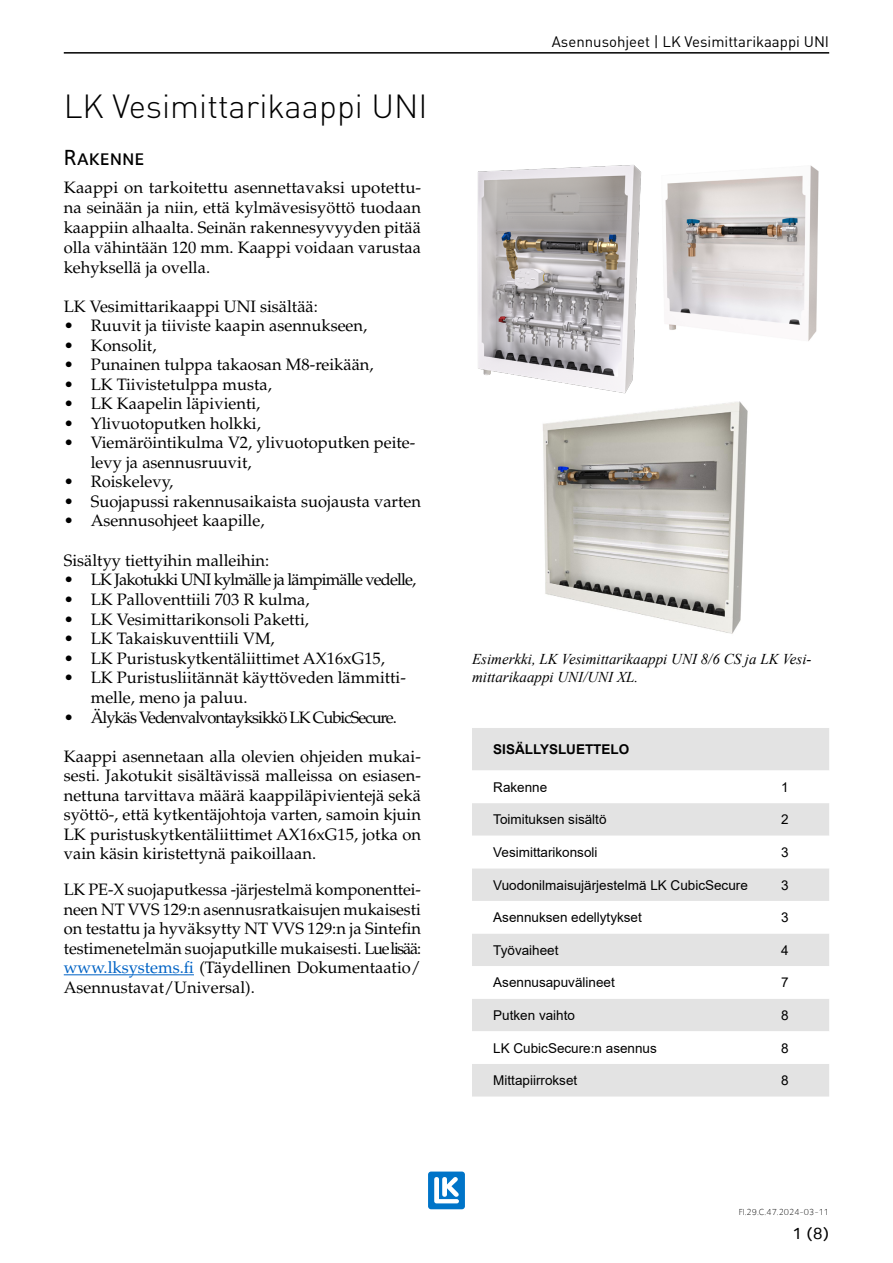
<style>
.page{position:relative;width:893px;height:1263px;background:#fff}
.page>*{position:absolute;margin:0;border:0;box-sizing:border-box;transform-origin:0 0}
.t1{font:300 33px "DIN Pro";color:#000}
.t2{font:22.5px "Foundry Sterling Medium Expert";color:#000}
.t3{font:16.5px/19.5px "Palatino LT Std";color:#000;text-align:justify}
.t4{font:16.5px "Palatino LT Std";letter-spacing:-.05em;color:#000}
.t5{font:16.5px "Palatino LT Std";letter-spacing:-.06em;color:#000}
.t6{font:500 16.5px "Foundry Sterling";color:#000}
.t7{font:italic 15px/18px "Times New Roman";color:#000}
.t8{font:15px "DIN Pro";color:#000}
.t9{font:13.5px "Arial";color:#000}
.t10{font:700 13.5px "Arial";color:#000}
.t11{font:300 9px "Foundry Sterling";color:#000}
.s1{color:#0063c5}
</style>
<div class="page">
<hr style="left:64px;top:52px;width:765px;height:2px;background:#000">
<div style="left:428px;top:1171px;width:37px;height:38px;background:#0074c8;border-radius:3px"></div>
<svg style="left:434px;top:1177px;width:25px;height:26px"></svg>
<hr style="left:64px;top:974px;width:130px;height:1px;background:#0063c5">
<img style="left:477px;top:165px;width:165px;height:229px">
<img style="left:665px;top:165px;width:154px;height:176px">
<img style="left:543px;top:401px;width:205px;height:233px">
<div style="left:472px;top:728px;width:357px;height:368px;background:#e3e3e3"></div>
<svg style="left:472px;top:770px;width:357px;height:294px"></svg>
<h1 class="t1" style="left:64px;top:81px;width:365px">LK Vesimittarikaappi UNI</h1>
<h2 class="t2" style="left:64px;top:144px;width:82px">Rakenne</h2>
<p class="t3" style="left:64px;top:178px;width:359px">Kaappi on tarkoitettu asennettavaksi upotettu&shy;na seinään ja niin, että kylmävesisyöttö tuodaan kaappiin alhaalta. Seinän rakennesyvyyden pitää olla vähintään 120 mm. Kaappi voidaan varustaa kehyksellä ja ovella.</p>
<p class="t3" style="left:64px;top:296px;width:256px">LK Vesimittarikaappi UNI sisältää:</p>
<p class="t3" style="left:64px;top:316px;width:305px">• Ruuvit ja tiiviste kaapin asennukseen,</p>
<p class="t3" style="left:64px;top:335px;width:94px">• Konsolit,</p>
<p class="t3" style="left:64px;top:355px;width:311px">• Punainen tulppa takaosan M8-reikään,</p>
<p class="t3" style="left:64px;top:375px;width:209px">• LK Tiivistetulppa musta,</p>
<p class="t3" style="left:64px;top:394px;width:198px">• LK Kaapelin läpivienti,</p>
<p class="t3" style="left:64px;top:414px;width:199px">• Ylivuotoputken holkki,</p>
<p class="t3" style="left:91px;top:433px;width:326px;text-indent:-27px">• Viemäröintikulma V2, ylivuotoputken peite&shy;levy ja asennusruuvit,</p>
<p class="t3" style="left:64px;top:472px;width:111px">• Roiskelevy,</p>
<p class="t3" style="left:64px;top:492px;width:359px">• Suojapussi rakennusaikaista suojausta varten</p>
<p class="t3" style="left:64px;top:511px;width:202px">• Asennusohjeet kaapille,</p>
<p class="t3" style="left:64px;top:551px;width:207px">Sisältyy tiettyihin malleihin:</p>
<p class="t4" style="left:64px;top:570px;width:354px">• LK Jakotukki UNI kylmälle ja lämpimälle vedelle,</p>
<p class="t3" style="left:64px;top:590px;width:247px">• LK Palloventtiili 703 R kulma,</p>
<p class="t3" style="left:64px;top:610px;width:247px">• LK Vesimittarikonsoli Paketti,</p>
<p class="t3" style="left:64px;top:629px;width:212px">• LK Takaiskuventtiili VM,</p>
<p class="t3" style="left:64px;top:649px;width:323px">• LK Puristuskytkentäliittimet AX16xG15,</p>
<p class="t3" style="left:91px;top:668px;width:317px;text-indent:-27px">• LK Puristusliitännät käyttöveden lämmitti&shy;melle, meno ja paluu.</p>
<p class="t5" style="left:64px;top:707px;width:335px">• Älykäs Vedenvalvontayksikkö LK CubicSecure.</p>
<p class="t3" style="left:64px;top:746px;width:359px">Kaappi asennetaan alla olevien ohjeiden mukai&shy;sesti. Jakotukit sisältävissä malleissa on esiasen&shy;nettuna tarvittava määrä kaappiläpivientejä sekä syöttö-, että kytkentäjohtoja varten, samoin kjuin LK puristuskytkentäliittimet AX16xG15, jotka on vain käsin kiristettynä paikoillaan.</p>
<p class="t3" style="left:64px;top:880px;width:359px">LK PE-X suojaputkessa -järjestelmä komponenttei&shy;neen NT VVS 129:n asennusratkaisujen mukaisesti on testattu ja hyväksytty NT VVS 129:n ja Sintefin testimenetelmän suojaputkille mukaisesti. Lue lisää: <span class="s1">www.lksystems.fi</span> (Täydellinen Dokumentaatio/ Asennustavat/Universal).</p>
<p class="t8" style="left:552px;top:29px;width:279px">Asennusohjeet | LK Vesimittarikaappi UNI</p>
<p class="t7" style="left:472px;top:650px;width:341px">Esimerkki, LK Vesimittarikaappi UNI 8/6 CS ja LK Vesi&shy;mittarikaappi UNI/UNI XL.</p>
<p class="t10" style="left:493px;top:740px;width:138px">SISÄLLYSLUETTELO</p>
<p class="t9" style="left:493px;top:778px;width:56px">Rakenne</p>
<p class="t9" style="left:781px;top:778px;width:9px">1</p>
<p class="t9" style="left:493px;top:810px;width:115px">Toimituksen sisältö</p>
<p class="t9" style="left:781px;top:810px;width:9px">2</p>
<p class="t9" style="left:493px;top:843px;width:106px">Vesimittarikonsoli</p>
<p class="t9" style="left:781px;top:843px;width:9px">3</p>
<p class="t9" style="left:493px;top:875px;width:256px">Vuodonilmaisujärjestelmä LK CubicSecure</p>
<p class="t9" style="left:781px;top:875px;width:9px">3</p>
<p class="t9" style="left:493px;top:908px;width:150px">Asennuksen edellytykset</p>
<p class="t9" style="left:781px;top:908px;width:9px">3</p>
<p class="t9" style="left:493px;top:941px;width:67px">Työvaiheet</p>
<p class="t9" style="left:781px;top:941px;width:9px">4</p>
<p class="t9" style="left:493px;top:973px;width:123px">Asennusapuvälineet</p>
<p class="t9" style="left:781px;top:973px;width:9px">7</p>
<p class="t9" style="left:493px;top:1006px;width:83px">Putken vaihto</p>
<p class="t9" style="left:781px;top:1006px;width:9px">8</p>
<p class="t9" style="left:493px;top:1038px;width:165px">LK CubicSecure:n asennus</p>
<p class="t9" style="left:781px;top:1038px;width:9px">8</p>
<p class="t9" style="left:493px;top:1071px;width:86px">Mittapiirrokset</p>
<p class="t9" style="left:781px;top:1071px;width:9px">8</p>
<p class="t11" style="left:739px;top:1207px;width:92px">FI.29.C.47.2024-03-11</p>
<p class="t6" style="left:792px;top:1223px;width:38px">1 (8)</p>
</div>
